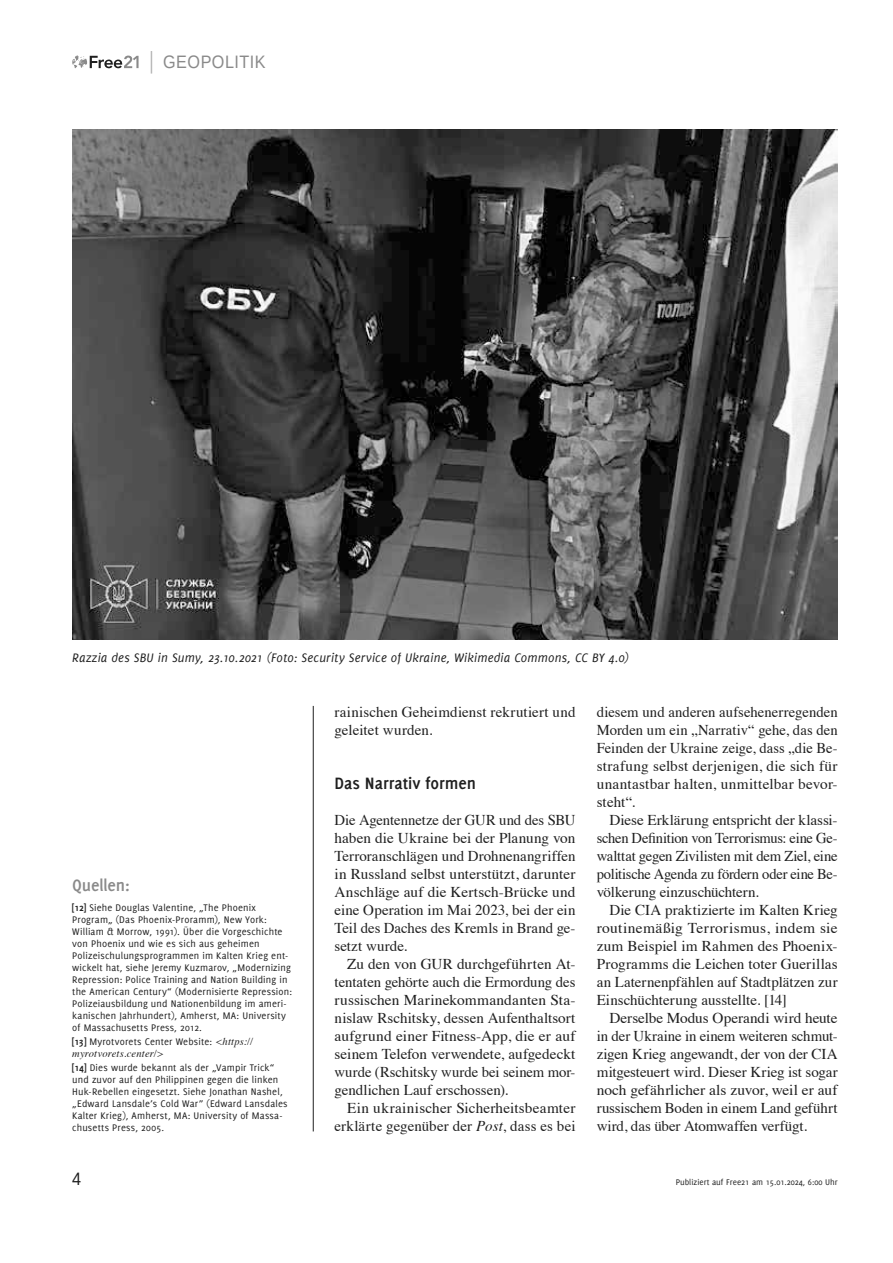
<style>
.page{position:relative;width:893px;height:1263px;background:#fff}
.page>*{position:absolute;margin:0;border:0;box-sizing:border-box;transform-origin:0 0}
.t1{font:700 18px "Delicious";letter-spacing:-.005em;color:#1f1f1f}
.t2{font:18px "Liberation Sans";letter-spacing:.03em;color:#8a8a8a;scale:.9 1}
.t3{font:700 18px "Delicious";letter-spacing:-.01em;color:#8a8a8a}
.t4{font:18px "Liberation Sans";color:#1f1f1f;scale:.9 1}
.t5{font:15px/18px "Times";letter-spacing:.005em;color:#1f1f1f;text-align:justify}
.t6{font:italic 13.5px "Delicious";letter-spacing:.015em;color:#1f1f1f}
.t7{font:10.5px/12px "Delicious";letter-spacing:.015em;color:#1f1f1f}
.t8{font:italic 10.5px "Times";letter-spacing:.015em;color:#1f1f1f}
.t9{font:9px "Delicious";color:#1f1f1f}
.s1{font-weight:700}
.s2{font-family:"Times";font-style:italic}
.s3{font-style:italic}
</style>
<div class="page">
<svg style="left:72px;top:55px;width:67px;height:13px"></svg>
<svg style="left:151px;top:51px;width:1px;height:23px"></svg>
<hr style="left:313px;top:706px;width:1px;height:425px;background:#1f1f1f">
<img style="left:72px;top:130px;width:766px;height:510px">
<p class="t2" style="left:163px;top:51px;width:115px">GEOPOLITIK</p>
<p class="t6" style="left:72px;top:650px;width:558px">Razzia des SBU in Sumy, 23.10.2021 (Foto: Security Service of Ukraine, Wikimedia Commons, CC BY 4.0)</p>
<p class="t3" style="left:72px;top:874px;width:59px">Quellen:</p>
<p class="t7" style="left:72px;top:901px;width:221px"><span class="s1">[12]</span> Siehe Douglas Valentine, „The Phoenix Program„ (Das Phoenix-Proramm), New York:<br>William &amp; Morrow, 1991). Über die Vorgeschichte von Phoenix und wie es sich aus geheimen Polizeischulungsprogrammen im Kalten Krieg ent&shy;wickelt hat, siehe Jeremy Kuzmarov, „Modernizing Repression: Police Training and Nation Building in the American Century“ (Modernisierte Repression:<br>Polizeiausbildung und Nationenbildung im ameri&shy;kanischen Jahrhundert), Amherst, MA: University of Massachusetts Press, 2012.</p>
<p class="t7" style="left:72px;top:1036px;width:182px"><span class="s1">[13]</span> Myrotvorets Center Website: <span class="s2">&lt;https://</span></p>
<p class="t8" style="left:72px;top:1045px;width:93px">myrotvorets.center/&gt;</p>
<p class="t7" style="left:72px;top:1062px;width:217px"><span class="s1">[14]</span> Dies wurde bekannt als der „Vampir Trick“ und zuvor auf den Philippinen gegen die linken Huk-Rebellen eingesetzt. Siehe Jonathan Nashel, „Edward Lansdale’s Cold War” (Edward Lansdales Kalter Krieg), Amherst, MA: University of Massa&shy;chusetts Press, 2005.</p>
<p class="t5" style="left:334px;top:702px;width:242px">rainischen Geheimdienst rekrutiert und geleitet wurden.</p>
<p class="t1" style="left:334px;top:773px;width:143px">Das Narrativ formen</p>
<p class="t5" style="left:334px;top:810px;width:242px">Die Agentennetze der GUR und des SBU haben die Ukraine bei der Planung von Terroranschlägen und Drohnenangriffen in Russland selbst unterstützt, darunter Anschläge auf die Kertsch-Brücke und eine Operation im Mai 2023, bei der ein Teil des Daches des Kremls in Brand ge&shy;setzt wurde.</p>
<p class="t5" style="left:334px;top:954px;width:242px;text-indent:13px">Zu den von GUR durchgeführten At&shy;tentaten gehörte auch die Ermordung des russischen Marinekommandanten Sta&shy;nislaw Rschitsky, dessen Aufenthaltsort aufgrund einer Fitness-App, die er auf seinem Telefon verwendete, aufgedeckt wurde (Rschitsky wurde bei seinem mor&shy;gendlichen Lauf erschossen).</p>
<p class="t5" style="left:334px;top:1098px;width:242px;text-align:right">Ein ukrainischer Sicherheitsbeamter erklärte gegenüber der <span class="s3">Post</span>, dass es bei</p>
<p class="t5" style="left:597px;top:702px;width:242px">diesem und anderen aufsehenerregenden Morden um ein „Narrativ“ gehe, das den Feinden der Ukraine zeige, dass „die Be&shy;strafung selbst derjenigen, die sich für unantastbar halten, unmittelbar bevor&shy;steht“.</p>
<p class="t5" style="left:597px;top:810px;width:242px;text-indent:13px">Diese Erklärung entspricht der klassi&shy;schen Definition von Terrorismus: eine Ge&shy;walttat gegen Zivilisten mit dem Ziel, eine politische Agenda zu fördern oder eine Be&shy;völkerung einzuschüchtern.</p>
<p class="t5" style="left:597px;top:900px;width:242px;text-indent:13px">Die CIA praktizierte im Kalten Krieg routinemäßig Terrorismus, indem sie zum Beispiel im Rahmen des Phoenix-Programms die Leichen toter Guerillas an Laternenpfählen auf Stadtplätzen zur Einschüchterung ausstellte. [14]</p>
<p class="t5" style="left:597px;top:1008px;width:242px;text-indent:13px">Derselbe Modus Operandi wird heute in der Ukraine in einem weiteren schmut&shy;zigen Krieg angewandt, der von der CIA mitgesteuert wird. Dieser Krieg ist sogar noch gefährlicher als zuvor, weil er auf russischem Boden in einem Land geführt wird, das über Atomwaffen verfügt.</p>
<p class="t4" style="left:72px;top:1168px;width:12px">4</p>
<p class="t9" style="left:676px;top:1177px;width:163px">Publiziert auf Free21 am 15.01.2024, 6:00 Uhr</p>
</div>
